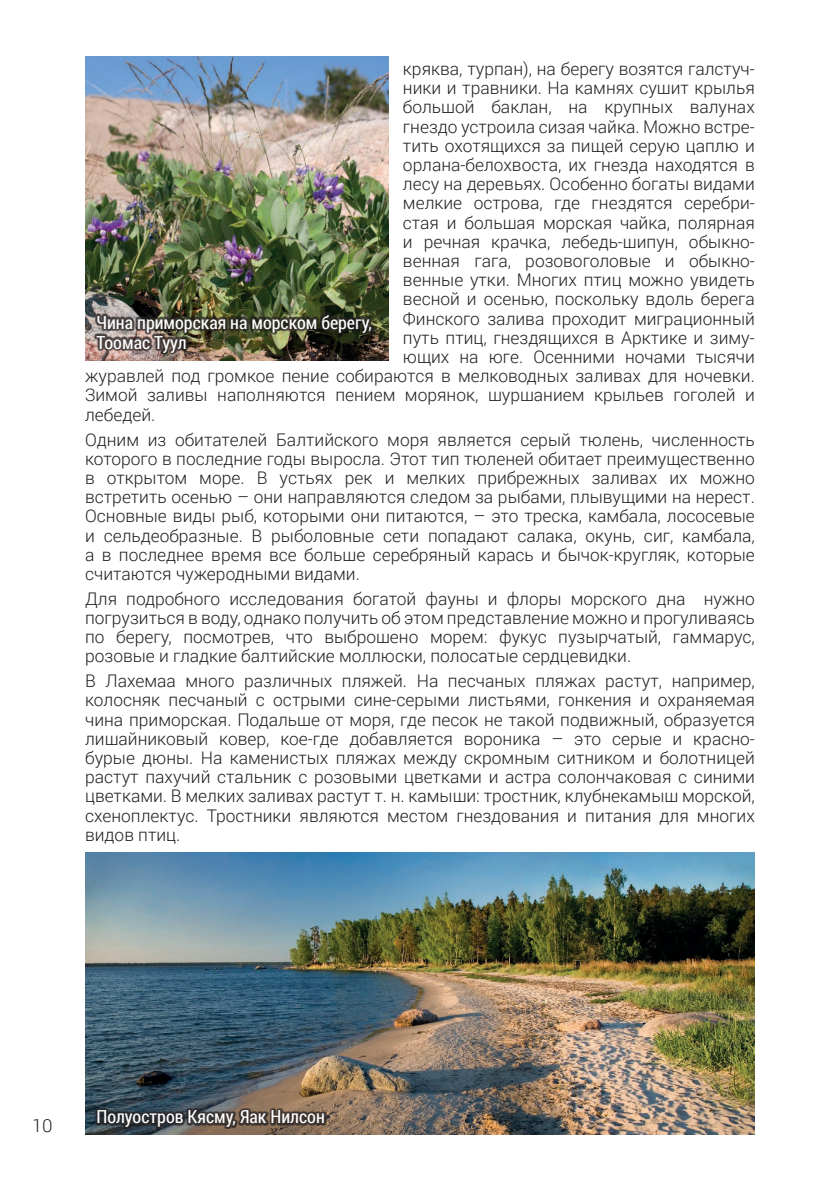
<style>
.page{position:relative;width:840px;height:1191px;background:#fff}
.page>*{position:absolute;margin:0;border:0;box-sizing:border-box;transform-origin:0 0}
.t1{font:18px/20px "Roboto Condensed";color:#fff}
.t2{font:300 18px "Roboto";color:#231f20}
.t3{font:300 17.4px/19.2px "Roboto";color:#231f20;text-align:justify}
</style>
<div class="page">
<img style="left:85px;top:57px;width:303px;height:303px">
<img style="left:85px;top:852px;width:669px;height:282px">
<div style="left:94px;top:312px;width:280px;height:43px;background:#231f20;opacity:.75"></div>
<div style="left:95px;top:1107px;width:231px;height:22px;background:#231f20;opacity:.75"></div>
<p class="t3" style="left:403px;top:59px;width:353px">кряква, турпан), на берегу возятся галстуч-</p>
<p class="t3" style="left:403px;top:78px;width:353px">ники и травники. На камнях сушит крылья</p>
<p class="t3" style="left:403px;top:97px;width:353px">большой баклан, на крупных валунах</p>
<p class="t3" style="left:403px;top:116px;width:353px">гнездо устроила сизая чайка. Можно встре-</p>
<p class="t3" style="left:403px;top:135px;width:353px">тить охотящихся за пищей серую цаплю и</p>
<p class="t3" style="left:403px;top:155px;width:353px">орлана-белохвоста, их гнезда находятся в</p>
<p class="t3" style="left:403px;top:174px;width:353px">лесу на деревьях. Особенно богаты видами</p>
<p class="t3" style="left:403px;top:193px;width:353px">мелкие острова, где гнездятся серебри-</p>
<p class="t3" style="left:403px;top:212px;width:353px">стая и большая морская чайка, полярная</p>
<p class="t3" style="left:403px;top:231px;width:353px">и речная крачка, лебедь-шипун, обыкно-</p>
<p class="t3" style="left:403px;top:251px;width:353px">венная гага, розовоголовые и обыкно-</p>
<p class="t3" style="left:403px;top:270px;width:353px">венные утки. Многих птиц можно увидеть</p>
<p class="t3" style="left:403px;top:289px;width:353px">весной и осенью, поскольку вдоль берега</p>
<p class="t3" style="left:403px;top:308px;width:353px">Финского залива проходит миграционный</p>
<p class="t3" style="left:403px;top:327px;width:353px">путь птиц, гнездящихся в Арктике и зиму-</p>
<p class="t3" style="left:403px;top:347px;width:353px">ющих на юге. Осенними ночами тысячи</p>
<p class="t3" style="left:85px;top:366px;width:670px">журавлей под громкое пение собираются в мелководных заливах для ночевки.</p>
<p class="t3" style="left:85px;top:385px;width:670px">Зимой заливы наполняются пением морянок, шуршанием крыльев гоголей и</p>
<p class="t3" style="left:85px;top:404px;width:72px">лебедей.</p>
<p class="t3" style="left:85px;top:429px;width:670px">Одним из обитателей Балтийского моря является серый тюлень, численность которого в последние годы выросла. Этот тип тюленей обитает преимущественно в открытом море. В устьях рек и мелких прибрежных заливах их можно встретить осенью – они направляются следом за рыбами, плывущими на нерест.<br>Основные виды рыб, которыми они питаются, – это треска, камбала, лососевые и сельдеобразные. В рыболовные сети попадают салака, окунь, сиг, камбала, а в последнее время все больше серебряный карась и бычок-кругляк, которые считаются чужеродными видами.</p>
<p class="t3" style="left:85px;top:588px;width:671px">Для подробного исследования богатой фауны и флоры морского дна нужно погрузиться в воду, однако получить об этом представление можно и прогуливаясь по берегу, посмотрев, что выброшено морем: фукус пузырчатый, гаммарус, розовые и гладкие балтийские моллюски, полосатые сердцевидки.</p>
<p class="t3" style="left:85px;top:671px;width:671px">В Лахемаа много различных пляжей. На песчаных пляжах растут, например, колосняк песчаный с острыми сине-серыми листьями, гонкения и охраняемая чина приморская. Подальше от моря, где песок не такой подвижный, образуется лишайниковый ковер, кое-где добавляется вороника – это серые и красно&shy;бурые дюны. На каменистых пляжах между скромным ситником и болотницей растут пахучий стальник с розовыми цветками и астра солончаковая с синими цветками. В мелких заливах растут т. н. камыши: тростник, клубнекамыш морской, схеноплектус. Тростники являются местом гнездования и питания для многих видов птиц.</p>
<p class="t1" style="left:96px;top:312px;width:277px">Чина приморская на морском берегу,<br>Тоомас Туул</p>
<p class="t2" style="left:32px;top:1113px;width:22px">10</p>
<p class="t1" style="left:96px;top:1106px;width:230px">Полуостров Кясму, Яак Нилсон</p>
</div>
